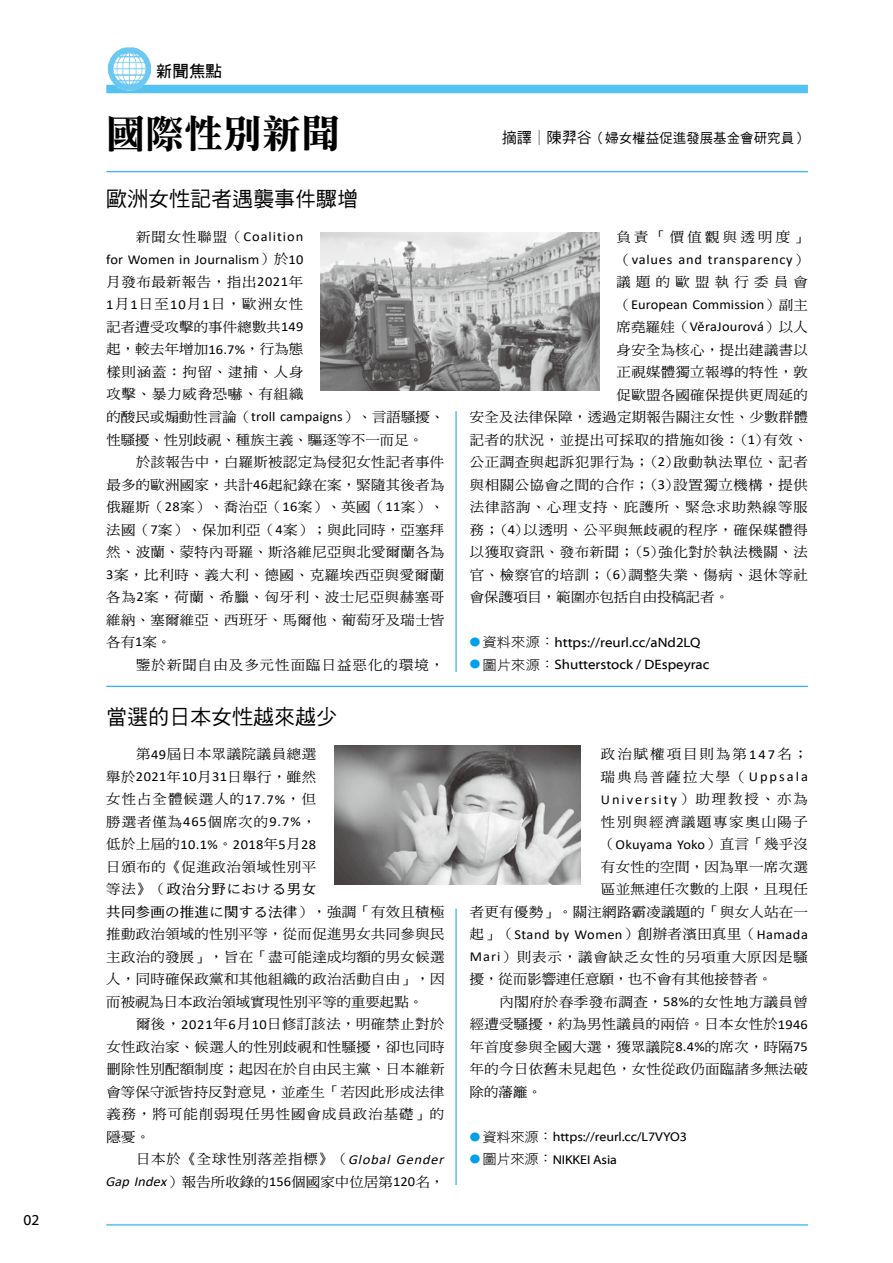
<style>
.page{position:relative;width:893px;height:1263px;background:#fff}
.page>*{position:absolute;margin:0;border:0;box-sizing:border-box;transform-origin:0 0}
.t1{font:39px "DF Li Song W7 WIN BF";color:#000}
.t2{font:21px "DF Hei W5 WIN BF";color:#000}
.t3{font:16.5px "DF Hei W7 WIN BF";color:#000}
.t4{font:15px "Myriad Web Pro";color:#000}
.t5{font:13.65px/22.5px "DF Ming W5 WIN BF";letter-spacing:.035em;color:#000;text-align:justify;scale:1.05 1}
.t6{font:13.65px/22.5px "DF Ming W5 WIN BF";letter-spacing:.01em;color:#000;scale:1.05 1}
.t7{font:13.65px/22.5px "Calibri";letter-spacing:.02em;color:#000;text-align:right;scale:1.05 1}
.t8{font:13.65px/22.5px "DF Ming W5 WIN BF";letter-spacing:.07em;color:#000;scale:1.05 1}
.t9{font:13.65px "Myriad Web Pro";color:#000;scale:1.05 1}
.t10{font:13.65px/22.5px "Keage W3 90 ms RKSJ H";letter-spacing:.02em;color:#000;scale:1.05 1}
.t11{font:13.65px/22.5px "DF Ming W5 WIN BF";letter-spacing:.14em;color:#000;scale:1.05 1}
.t12{font:13.65px "Calibri";letter-spacing:.055em;color:#000;scale:1.05 1}
.t13{font:13.65px "DF Ming W5 WIN BF";letter-spacing:.075em;color:#000;scale:1.05 1}
.t14{font:13.65px "DF Ming W5 WIN BF";color:#000;scale:1.05 1}
.t15{font:13.65px "Calibri";letter-spacing:.135em;color:#000;scale:1.05 1}
.t16{font:13.65px "DF Ming W5 WIN BF";letter-spacing:.115em;color:#000;scale:1.05 1}
.t17{font:13.65px "DF Ming W5 WIN BF";letter-spacing:.23em;color:#000;scale:1.05 1}
.t18{font:13.65px "DF Ming W5 WIN BF";letter-spacing:.365em;color:#000;scale:1.05 1}
.t19{font:13.5px "DF Hei W5 WIN BF";color:#000}
.t20{font:12.9px "Myriad Web Pro";letter-spacing:-.005em;color:#000;scale:1.05 1}
.s1{font-family:"DF Ming W5 WIN BF"}
.s2{font-family:"Calibri"}
.s3{font-family:"Calibri";font-style:italic}
.s4{font-size:15px}
.s5{font-family:"DF Ming W5 WIN BF";font-size:10.05px;color:#00a0e9}
.s6{font-family:"DF Hei W3 WIN BF"}
.s7{font-family:"DF Hei W3 WIN BF";font-size:13.65px}
</style>
<div class="page">
<hr style="left:106px;top:1225px;width:702px;height:1px;background:#00a0e9">
<hr style="left:456px;top:411px;width:1px;height:261px;background:#00a0e9">
<hr style="left:456px;top:909px;width:1px;height:276px;background:#00a0e9">
<hr style="left:106px;top:171px;width:702px;height:1px;background:#00a0e9">
<hr style="left:106px;top:686px;width:702px;height:1px;background:#00a0e9">
<div style="left:106px;top:85px;width:702px;height:8px;background:#54c3f1"></div>
<img style="left:106px;top:47px;width:56px;height:47px">
<img style="left:321px;top:232px;width:279px;height:159px">
<img style="left:334px;top:745px;width:246px;height:139px">
<p class="t4" style="left:23px;top:1211px;width:17px">02</p>
<p class="t3" style="left:156px;top:63px;width:67px">新聞焦點</p>
<h1 class="t1" style="left:106px;top:113px;width:235px">國際性別新聞</h1>
<h2 class="t2" style="left:106px;top:188px;width:253px">歐洲女性記者遇襲事件驟增</h2>
<p class="t7" style="left:106px;top:225px;width:189px"><span class="s1">新聞女性聯盟（</span>Coalition<br>for Women in Journalism<span class="s1">）於</span>10</p>
<p class="t6" style="left:106px;top:271px;width:323px">月發布最新報告，指出<span class="s2">2021</span>年<br><span class="s2">1</span>月<span class="s2">1</span>日至<span class="s2">10</span>月<span class="s2">1</span>日，歐洲女性<br>記者遭受攻擊的事件總數共<span class="s2">149<br></span>起，較去年增加<span class="s2">16.7%</span>，行為態<br>樣則涵蓋：拘留、逮捕、人身<br>攻擊、暴力威脅恐嚇、有組織<br>的酸民或煽動性言論（<span class="s2">troll campaigns</span>）、言語騷擾、性騷擾、性別歧視、種族主義、驅逐等不一而足。</p>
<p class="t5" style="left:106px;top:451px;width:324px;text-indent:30px">於該報告中，白羅斯被認定為侵犯女性記者事件最多的歐洲國家，共計<span class="s2">46</span>起紀錄在案，緊隨其後者為俄羅斯（<span class="s2">28</span>案）、喬治亞（<span class="s2">16</span>案）、英國（<span class="s2">11</span>案）、法國（<span class="s2">7</span>案）、保加利亞（<span class="s2">4</span>案）；與此同時，亞塞拜然、波蘭、蒙特內哥羅、斯洛維尼亞與北愛爾蘭各為<span class="s2">3</span>案，比利時、義大利、德國、克羅埃西亞與愛爾蘭各為<span class="s2">2</span>案，荷蘭、希臘、匈牙利、波士尼亞與赫塞哥維納、塞爾維亞、西班牙、馬爾他、葡萄牙及瑞士皆各有<span class="s2">1</span>案。</p>
<p class="t13" style="left:136px;top:658px;width:295px">鑒於新聞自由及多元性面臨日益惡化的環境，</p>
<h2 class="t2" style="left:106px;top:706px;width:232px">當選的日本女性越來越少</h2>
<p class="t5" style="left:106px;top:743px;width:201px;text-indent:30px">第<span class="s2">49</span>屆日本眾議院議員總選舉於<span class="s2">2021</span>年<span class="s2">10</span>月<span class="s2">31</span>日舉行，雖然女性占全體候選人的<span class="s2">17.7%</span>，但勝選者僅為<span class="s2">465</span>個席次的<span class="s2">9.7%</span>，</p>
<p class="t7" style="left:106px;top:832px;width:201px"><span class="s1">低於上屆的</span>10.1%<span class="s1">。</span>2018<span class="s1">年</span>5<span class="s1">月</span>28</p>
<p class="t5" style="left:106px;top:855px;width:201px">日頒布的《促進政治領域性別平</p>
<p class="t10" style="left:106px;top:879px;width:323px"><span class="s1">等法》（</span>政治分野における男女<br>共同参画の推進に関する法律<span class="s1">），強調「有效且積極</span></p>
<p class="t5" style="left:106px;top:923px;width:324px">推動政治領域的性別平等，從而促進男女共同參與民主政治的發展」，旨在「盡可能達成均額的男女候選人，同時確保政黨和其他組織的政治活動自由」，因而被視為日本政治領域實現性別平等的重要起點。</p>
<p class="t5" style="left:106px;top:1013px;width:324px;text-indent:30px">爾後，<span class="s2">2021</span>年<span class="s2">6</span>月<span class="s2">10</span>日修訂該法，明確禁止對於女性政治家、候選人的性別歧視和性騷擾，卻也同時刪除性別配額制度；起因在於自由民主黨、日本維新會等保守派皆持反對意見，並產生「若因此形成法律義務，將可能削弱現任男性國會成員政治基礎」的隱憂。</p>
<p class="t6" style="left:105px;top:1148px;width:327px;text-align:right">日本於《全球性別落差指標》（<span class="s3">Global Gender<br>Gap Index</span>）報告所收錄的<span class="s2">156</span>個國家中位居第<span class="s2">120</span>名，</p>
<p class="t19" style="left:502px;top:131px;width:307px"><span class="s4">摘譯│陳羿谷</span>（婦女權益促進發展基金會研究員）</p>
<p class="t17" style="left:617px;top:230px;width:184px">負責「價值觀與透明度」</p>
<p class="t12" style="left:617px;top:250px;width:184px"><span class="s1">（</span>values and transparency<span class="s1">）</span></p>
<p class="t18" style="left:617px;top:275px;width:184px">議題的歐盟執行委員會</p>
<p class="t7" style="left:617px;top:293px;width:184px;text-align:left"><span class="s1">（</span>European Commission<span class="s1">）副主席堯羅娃（</span>VěraJourová<span class="s1">）以人</span></p>
<p class="t5" style="left:617px;top:338px;width:184px">身安全為核心，提出建議書以</p>
<p class="t5" style="left:617px;top:361px;width:184px">正視媒體獨立報導的特性，敦</p>
<p class="t5" style="left:617px;top:383px;width:184px">促歐盟各國確保提供更周延的</p>
<p class="t5" style="left:470px;top:406px;width:324px">安全及法律保障，透過定期報告關注女性、少數群體</p>
<p class="t5" style="left:470px;top:428px;width:323px">記者的狀況，並提出可採取的措施如後：(<span class="s2">1</span>)有效、</p>
<p class="t5" style="left:470px;top:451px;width:323px">公正調查與起訴犯罪行為；(<span class="s2">2</span>)啟動執法單位、記者</p>
<p class="t5" style="left:470px;top:473px;width:323px">與相關公協會之間的合作；(<span class="s2">3</span>)設置獨立機構，提供</p>
<p class="t8" style="left:470px;top:496px;width:323px">法律諮詢、心理支持、庇護所、緊急求助熱線等服</p>
<p class="t5" style="left:470px;top:518px;width:323px">務；(<span class="s2">4</span>)以透明、公平與無歧視的程序，確保媒體得</p>
<p class="t5" style="left:470px;top:541px;width:323px">以獲取資訊、發布新聞；(<span class="s2">5</span>)強化對於執法機關、法</p>
<p class="t5" style="left:470px;top:563px;width:323px">官、檢察官的培訓；(<span class="s2">6</span>)調整失業、傷病、退休等社</p>
<p class="t14" style="left:470px;top:590px;width:248px">會保護項目，範圍亦包括自由投稿記者。</p>
<p class="t9" style="left:470px;top:635px;width:221px"><span class="s5">●</span> <span class="s6">資料來源：</span>https://reurl.cc/aNd2LQ</p>
<p class="t9" style="left:470px;top:657px;width:230px"><span class="s5">●</span> <span class="s6">圖片來源：</span>Shutterstock / DEspeyrac</p>
<p class="t11" style="left:601px;top:743px;width:199px">政治賦權項目則為第<span class="s2">147</span>名；瑞典烏普薩拉大學（<span class="s2">Uppsala</span></p>
<p class="t15" style="left:601px;top:789px;width:199px">University<span class="s1">）助理教授、亦為</span></p>
<p class="t16" style="left:601px;top:815px;width:199px">性別與經濟議題專家奧山陽子</p>
<p class="t7" style="left:601px;top:832px;width:199px"><span class="s1">（</span>Okuyama Yoko<span class="s1">）直言「幾乎沒</span></p>
<p class="t5" style="left:470px;top:855px;width:324px;text-align:right">有女性的空間，因為單一席次選<br>區並無連任次數的上限，且現任<br>者更有優勢」。關注網路霸凌議題的「與女人站在一</p>
<p class="t7" style="left:470px;top:922px;width:323px"><span class="s1">起」（</span>Stand by Women<span class="s1">）創辦者濱田真里（</span>Hamada</p>
<p class="t8" style="left:470px;top:945px;width:323px"><span class="s2">Mari</span>）則表示，議會缺乏女性的另項重大原因是騷擾，從而影響連任意願，也不會有其他接替者。</p>
<p class="t5" style="left:470px;top:990px;width:324px;text-indent:30px">內閣府於春季發布調查，<span class="s2">58%</span>的女性地方議員曾經遭受騷擾，約為男性議員的兩倍。日本女性於<span class="s2">1946</span>年首度參與全國大選，獲眾議院<span class="s2">8.4%</span>的席次，時隔<span class="s2">75</span>年的今日依舊未見起色，女性從政仍面臨諸多無法破除的藩籬。</p>
<p class="t20" style="left:470px;top:1130px;width:208px"><span class="s5">●</span> <span class="s7">資料來源：</span>https://reurl.cc/L7VYO3</p>
<p class="t20" style="left:470px;top:1152px;width:142px"><span class="s5">●</span> <span class="s7">圖片來源：</span>NIKKEI Asia</p>
</div>
